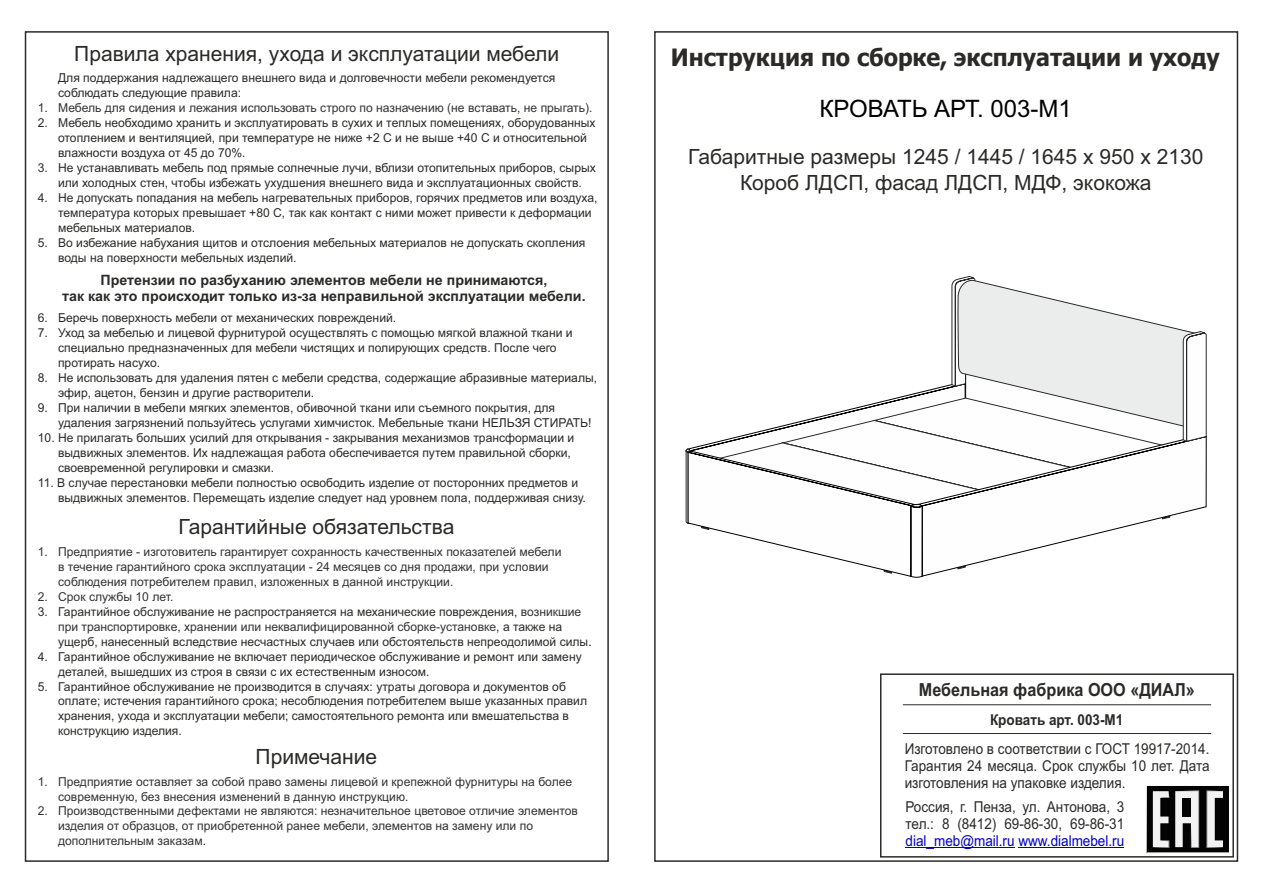
<style>
.page{position:relative;width:1263px;height:893px;background:#fff}
.page>*{position:absolute;margin:0;border:0;box-sizing:border-box;transform-origin:0 0}
.t1{font:700 24px "Tahoma";color:#2b2a29;scale:.96 1}
.t2{font:24px "Arial";color:#000}
.t3{font:21px/25.8px "Arial";color:#2b2a29;text-align:center}
.t4{font:700 18px "Arial";color:#2b2a29;scale:.9 1}
.t5{font:15px/16.8px "Arial";color:#2b2a29;text-align:justify;scale:.9 1}
.t6{font:15px "Arial";color:#0000c4;scale:.9 1}
.t7{font:700 15px "Arial";color:#2b2a29;scale:.9 1}
.t8{font:700 14.25px/15.9px "Arial";color:#2b2a29;text-align:center}
.t9{font:12.3px/15px "Arial";color:#2b2a29}
.t10{font:12.3px/15px "Arial";color:#333}
.s1{color:#333}
</style>
<div class="page">
<svg style="left:685px;top:276px;width:522px;height:302px"></svg>
<svg style="left:1146px;top:786px;width:83px;height:67px"></svg>
<div style="left:880px;top:673px;width:354px;height:185px;border:1px solid #2b2a29"></div>
<hr style="left:905px;top:847px;width:110px;height:1px;background:#0000c4">
<hr style="left:1018px;top:847px;width:106px;height:1px;background:#0000c4">
<hr style="left:903px;top:733px;width:308px;height:1px;background:#2b2a29">
<hr style="left:903px;top:704px;width:308px;height:1px;background:#2b2a29">
<h2 class="t3" style="left:74px;top:42px;width:486px">Правила хранения, ухода и эксплуатации мебели</h2>
<p class="t9" style="left:58px;top:72px;width:499px">Для поддержания надлежащего внешнего вида и долговечности мебели рекомендуется соблюдать следующие правила:</p>
<p class="t10" style="left:38px;top:102px;width:556px">1. Мебель для сидения и лежания использовать строго по назначению (не вставать, не прыгать).</p>
<p class="t9" style="left:58px;top:117px;width:539px;text-indent:-20px">2. Мебель необходимо хранить и эксплуатировать в сухих и теплых помещениях, оборудованных отоплением и вентиляцией, при температуре не ниже +2 С и не выше +40 С и относительной влажности воздуха от 45 до 70%.</p>
<p class="t9" style="left:38px;top:162px;width:559px;text-align:center">3. Не устанавливать мебель под прямые солнечные лучи, вблизи отопительных приборов, сырых или холодных стен, чтобы избежать ухудшения внешнего вида и эксплуатационных свойств.</p>
<p class="t9" style="left:58px;top:192px;width:541px;text-indent:-20px">4. Не допускать попадания на мебель нагревательных приборов, горячих предметов или воздуха, температура которых превышает +80 С, так как контакт с ними может привести к деформации мебельных материалов.</p>
<p class="t9" style="left:58px;top:236px;width:529px;text-indent:-20px">5. Во избежание набухания щитов и отслоения мебельных материалов не допускать скопления воды на поверхности мебельных изделий.</p>
<p class="t8" style="left:62px;top:273px;width:525px">Претензии по разбуханию элементов мебели не принимаются,<br>так как это происходит только из-за неправильной эксплуатации мебели.</p>
<p class="t9" style="left:38px;top:311px;width:360px">6. Беречь поверхность мебели от механических повреждений.</p>
<p class="t9" style="left:58px;top:326px;width:516px;text-indent:-20px">7. Уход за мебелью и лицевой фурнитурой осуществлять с помощью мягкой влажной ткани и специально предназначенных для мебели чистящих и полирующих средств. После чего протирать насухо.</p>
<p class="t9" style="left:58px;top:371px;width:541px;text-indent:-20px">8. Не использовать для удаления пятен с мебели средства, содержащие абразивные материалы, эфир, ацетон, бензин и другие растворители.</p>
<p class="t9" style="left:58px;top:401px;width:535px;text-indent:-20px">9. При наличии в мебели мягких элементов, обивочной ткани или съемного покрытия, для удаления загрязнений пользуйтесь услугами химчисток. Мебельные ткани НЕЛЬЗЯ СТИРАТЬ!</p>
<p class="t9" style="left:58px;top:431px;width:518px;text-indent:-20px">10. Не прилагать больших усилий для открывания - закрывания механизмов трансформации и выдвижных элементов. Их надлежащая работа обеспечивается путем правильной сборки, своевременной регулировки и смазки.</p>
<p class="t9" style="left:58px;top:476px;width:529px;text-indent:-20px">11. В случае перестановки мебели полностью освободить изделие от посторонних предметов и выдвижных элементов. Перемещать изделие следует над уровнем пола, поддерживая снизу.</p>
<h2 class="t3" style="left:178px;top:516px;width:277px">Гарантийные обязательства</h2>
<p class="t10" style="left:58px;top:545px;width:505px;text-indent:-20px">1. Предприятие - изготовитель гарантирует сохранность качественных показателей мебели в течение гарантийного срока эксплуатации - 24 месяцев со дня продажи, при условии соблюдения потребителем правил, изложенных в данной инструкции.</p>
<p class="t10" style="left:38px;top:590px;width:137px">2. Срок службы 10 лет.</p>
<p class="t9" style="left:58px;top:605px;width:535px;text-indent:-20px">3. Гарантийное обслуживание не распространяется на механические повреждения, <span class="s1">возникшие при транспортировке, хранении или неквалифицированной сборке-установке</span>, а также на ущерб, нанесенный вследствие несчастных случаев или обстоятельств непреодолимой силы.</p>
<p class="t9" style="left:58px;top:650px;width:525px;text-indent:-20px">4. Гарантийное обслуживание не включает периодическое обслуживание и ремонт или замену деталей, вышедших из строя в связи с их естественным износом.</p>
<p class="t9" style="left:58px;top:680px;width:530px;text-indent:-20px">5. Гарантийное обслуживание не производится в случаях: утраты договора и документов об оплате; истечения гарантийного срока; несоблюдения потребителем выше указанных правил хранения, ухода и эксплуатации мебели; самостоятельного ремонта или вмешательства в конструкцию изделия.</p>
<h2 class="t3" style="left:256px;top:746px;width:123px">Примечание</h2>
<p class="t10" style="left:58px;top:775px;width:516px;text-indent:-20px">1. Предприятие оставляет за собой право замены лицевой и крепежной фурнитуры на более современную, без внесения изменений в данную инструкцию.</p>
<p class="t10" style="left:58px;top:805px;width:521px;text-indent:-20px">2. Производственными дефектами не являются: незначительное цветовое отличие элементов изделия от образцов, от приобретенной ранее мебели, элементов на замену или по дополнительным заказам.</p>
<h1 class="t1" style="left:671px;top:48px;width:573px">Инструкция по сборке, эксплуатации и уходу</h1>
<h1 class="t2" style="left:820px;top:100px;width:254px">КРОВАТЬ АРТ. 003-М1</h1>
<h2 class="t3" style="left:688px;top:146px;width:517px">Габаритные размеры 1245 / 1445 / 1645 х 950 х 2130<br>Короб ЛДСП, фасад ЛДСП, МДФ, экокожа</h2>
<h3 class="t4" style="left:919px;top:683px;width:308px">Мебельная фабрика ООО «ДИАЛ»</h3>
<p class="t7" style="left:990px;top:714px;width:150px">Кровать арт. 003-М1</p>
<p class="t5" style="left:905px;top:742px;width:340px">Изготовлено в соответствии с ГОСТ 19917-2014.<br>Гарантия 24 месяца. Срок службы 10 лет. Дата изготовления на упаковке изделия.</p>
<p class="t5" style="left:905px;top:800px;width:244px">Россия, г. Пенза, ул. Антонова, 3 тел.: 8 (8412) 69-86-30, 69-86-31</p>
<p class="t6" style="left:905px;top:835px;width:244px">dial_meb@mail.ru www.dialmebel.ru</p>
</div>
